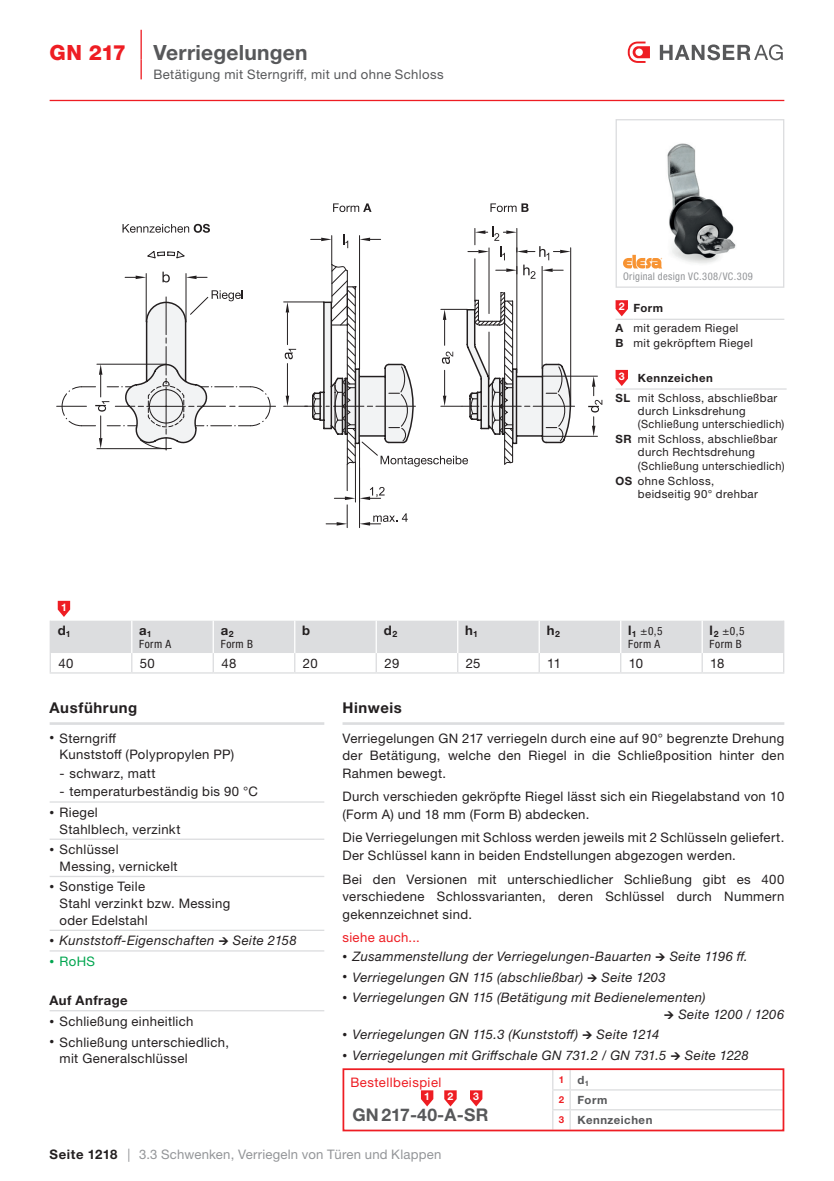
<style>
.page{position:relative;width:834px;height:1181px;background:#fff}
.page>*{position:absolute;margin:0;border:0;box-sizing:border-box;transform-origin:0 0}
.t1{font:700 21px "Helvetica Neue LTW1 G";letter-spacing:.01em;color:#57585a}
.t2{font:800 21px "Helvetica Neue LT Pro";color:#ee1d23}
.t3{font:700 17.5px "Helvetica Neue LTW1 G";letter-spacing:.015em;color:#57585a}
.t4{font:700 14.88px "Helvetica Neue LTW1 G";letter-spacing:.04em;color:#231f20}
.t5{font:13.12px/17.5px "Helvetica Neue LTW1 G";letter-spacing:.025em;color:#231f20}
.t6{font:italic 13.12px "Helvetica Neue LTW1 G";letter-spacing:.03em;color:#231f20}
.t7{font:13.12px "Helvetica Neue LT Pro";letter-spacing:.015em;color:#939598}
.t8{font:13.12px "Helvetica Neue LTW1 G";letter-spacing:.025em;color:#57585a}
.t9{font:13.12px "Helvetica Neue LTW1 G";letter-spacing:.035em;color:#ee1d23}
.t10{font:700 13.12px "Helvetica Neue LTW1 G";letter-spacing:.035em;color:#231f20}
.t11{font:13.12px "Helvetica Neue LTW1 G";color:#00a54f}
.t12{font:11.38px/13.1px "Helvetica Neue LTW1 G";letter-spacing:.035em;color:#231f20}
.t13{font:condensed 11.38px/13.1px "Helvetica Neue LT Pro";letter-spacing:.04em;color:#231f20}
.t14{font:700 11.38px/19.8px "Helvetica Neue LTW1 G";letter-spacing:.045em;color:#57585a}
.t15{font:condensed 10.5px "Helvetica Neue LT Pro";letter-spacing:.035em;color:#939598}
.t16{font:700 10.5px "Helvetica Neue LTW1 G";color:#fff}
.t17{font:700 9.62px "Helvetica Neue LTW1 G";color:#ee1d23}
.s1{font-weight:700}
.s2{font-family:"Helvetica Neue LTW1 G";font-weight:700;font-stretch:normal;font-size:13.12px}
.s3{font-size:9.62px}
.s4{font-family:"Helvetica Neue LT Pro"}
.s5{font-size:11.38px;color:#57585a}
.s6{font-size:9.62px;color:#ee1d23}
.s7{font-family:"Helvetica Neue LTW1 G";font-weight:700;color:#231f20}
.s8{font-family:"Helvetica Neue LTW1 G"}
</style>
<div class="page">
<hr style="left:50px;top:100px;width:734px;height:1px;background:#ee1d23">
<svg style="left:627px;top:42px;width:22px;height:21px"></svg>
<svg style="left:659px;top:44px;width:123px;height:16px"></svg>
<hr style="left:146px;top:273px;width:1px;height:49px;background:#231f20">
<hr style="left:186px;top:273px;width:1px;height:49px;background:#231f20">
<svg style="left:162px;top:272px;width:8px;height:10px"></svg>
<svg style="left:125px;top:276px;width:21px;height:3px"></svg>
<svg style="left:186px;top:276px;width:21px;height:3px"></svg>
<hr style="left:542px;top:376px;width:55px;height:1px;background:#231f20">
<hr style="left:542px;top:436px;width:55px;height:1px;background:#231f20">
<svg style="left:588px;top:376px;width:14px;height:60px"></svg>
<svg style="left:122px;top:224px;width:88px;height:9px"></svg>
<svg style="left:61px;top:290px;width:210px;height:159px"></svg>
<svg style="left:490px;top:203px;width:38px;height:9px"></svg>
<svg style="left:333px;top:203px;width:38px;height:9px"></svg>
<svg style="left:283px;top:227px;width:290px;height:300px"></svg>
<svg style="left:50px;top:601px;width:734px;height:72px"></svg>
<hr style="left:342px;top:722px;width:442px;height:3px;background:#dcdddf">
<hr style="left:140px;top:30px;width:2px;height:30px;background:#ee1d23">
<svg style="left:140px;top:60px;width:2px;height:19px"></svg>
<hr style="left:570px;top:1089px;width:212px;height:1px;background:#dcdddf">
<svg style="left:552px;top:1071px;width:18px;height:57px"></svg>
<hr style="left:570px;top:1109px;width:212px;height:1px;background:#dcdddf">
<div style="left:342px;top:1068px;width:442px;height:63px;border:2px solid #ee1d23"></div>
<svg style="left:421px;top:1090px;width:12px;height:16px"></svg>
<svg style="left:444px;top:1090px;width:12px;height:16px"></svg>
<svg style="left:470px;top:1090px;width:12px;height:16px"></svg>
<hr style="left:633px;top:319px;width:151px;height:1px;background:#dcdddf">
<svg style="left:615px;top:300px;width:18px;height:20px"></svg>
<hr style="left:615px;top:388px;width:23px;height:2px;background:#dcdddf">
<hr style="left:638px;top:388px;width:148px;height:2px;background:#dcdddf">
<svg style="left:615px;top:370px;width:13px;height:16px"></svg>
<hr style="left:50px;top:801px;width:274px;height:1px;background:#dcdddf">
<hr style="left:50px;top:838px;width:274px;height:2px;background:#dcdddf">
<hr style="left:50px;top:876px;width:274px;height:1px;background:#dcdddf">
<hr style="left:50px;top:929px;width:274px;height:2px;background:#dcdddf">
<hr style="left:50px;top:950px;width:274px;height:1px;background:#dcdddf">
<hr style="left:50px;top:722px;width:274px;height:3px;background:#dcdddf">
<hr style="left:50px;top:1010px;width:274px;height:1px;background:#dcdddf">
<img style="left:626px;top:143px;width:110px;height:126px">
<div style="left:615px;top:119px;width:169px;height:169px;border:1px solid #dcdddf"></div>
<svg style="left:623px;top:255px;width:39px;height:13px"></svg>
<h1 class="t2" style="left:50px;top:40px;width:78px">GN 217</h1>
<h1 class="t1" style="left:153px;top:39px;width:156px">Verriegelungen</h1>
<p class="t8" style="left:153px;top:67px;width:291px">Betätigung mit Sterngriff, mit und ohne Schloss</p>
<p class="t15" style="left:623px;top:270px;width:131px">Original design VC.308/VC.309</p>
<p class="t12" style="left:615px;top:298px;width:124px;line-height:19.4px"><sup>2</sup> <span class="s1">Form<br>A</span> mit geradem Riegel</p>
<p class="t12" style="left:615px;top:337px;width:139px"><span class="s1">B</span> mit gekröpftem Riegel</p>
<p class="t12" style="left:615px;top:368px;width:163px;line-height:19.4px"><sup>3</sup> <span class="s1">Kennzeichen<br>SL</span> mit Schloss, abschließbar</p>
<p class="t12" style="left:638px;top:404px;width:148px">durch Linksdrehung (Schließung unterschiedlich)</p>
<p class="t12" style="left:638px;top:433px;width:148px;text-indent:-22px"><span class="s1">SR</span> mit Schloss, abschließbar durch Rechtsdrehung (Schließung unterschiedlich)</p>
<p class="t12" style="left:638px;top:474px;width:121px;text-indent:-22px"><span class="s1">OS</span> ohne Schloss, beidseitig 90° drehbar</p>
<p class="t16" style="left:61px;top:600px;width:7px">1</p>
<p class="t10" style="left:58px;top:622px;width:15px">d<sub>1</sub></p>
<p class="t10" style="left:139px;top:622px;width:14px">a<sub>1</sub></p>
<p class="t13" style="left:139px;top:637px;width:33px">Form A</p>
<p class="t10" style="left:221px;top:622px;width:14px">a<sub>2</sub></p>
<p class="t13" style="left:221px;top:637px;width:34px">Form B</p>
<p class="t10" style="left:302px;top:622px;width:10px">b</p>
<p class="t10" style="left:383px;top:622px;width:15px">d<sub>2</sub></p>
<p class="t10" style="left:465px;top:622px;width:14px">h<sub>1</sub></p>
<p class="t10" style="left:546px;top:622px;width:15px">h<sub>2</sub></p>
<p class="t13" style="left:628px;top:624px;width:36px"><span class="s2">l</span><sub>1</sub> ±0,5<br>Form A</p>
<p class="t13" style="left:709px;top:624px;width:36px"><span class="s2">l</span><sub>2</sub> ±0,5<br>Form B</p>
<p class="t5" style="left:58px;top:654px;width:17px">40</p>
<p class="t5" style="left:140px;top:654px;width:17px">50</p>
<p class="t5" style="left:221px;top:654px;width:17px">48</p>
<p class="t5" style="left:303px;top:654px;width:16px">20</p>
<p class="t5" style="left:384px;top:654px;width:16px">29</p>
<p class="t5" style="left:465px;top:654px;width:16px">25</p>
<p class="t5" style="left:547px;top:654px;width:15px">11</p>
<p class="t5" style="left:628px;top:654px;width:16px">10</p>
<p class="t5" style="left:710px;top:654px;width:16px">18</p>
<p class="t4" style="left:50px;top:699px;width:89px">Ausführung</p>
<p class="t5" style="left:60px;top:729px;width:176px;line-height:16.6px;text-indent:-10px"><span class="s3">•</span> Sterngriff<br>Kunststoff (Polypropylen PP)</p>
<p class="t5" style="left:60px;top:764px;width:97px"><span class="s4">-</span> schwarz, matt</p>
<p class="t5" style="left:60px;top:783px;width:200px"><span class="s4">-</span> temperaturbeständig bis 90 °C</p>
<p class="t5" style="left:60px;top:804px;width:122px;line-height:16.6px;text-indent:-10px"><span class="s3">•</span> Riegel<br>Stahlblech, verzinkt</p>
<p class="t5" style="left:60px;top:841px;width:120px;line-height:16.6px;text-indent:-10px"><span class="s3">•</span> Schlüssel<br>Messing, vernickelt</p>
<p class="t5" style="left:60px;top:878px;width:172px;line-height:16.6px;text-indent:-10px"><span class="s3">•</span> Sonstige Teile<br>Stahl verzinkt bzw. Messing oder Edelstahl</p>
<p class="t6" style="left:50px;top:932px;width:248px"><span class="s3">•</span> Kunststoff-Eigenschaften → Seite 2158</p>
<p class="t11" style="left:50px;top:953px;width:47px"><span class="s3">•</span> RoHS</p>
<p class="t10" style="left:50px;top:992px;width:80px">Auf Anfrage</p>
<p class="t5" style="left:50px;top:1012px;width:145px"><span class="s3">•</span> Schließung einheitlich</p>
<p class="t5" style="left:60px;top:1033px;width:171px;line-height:16.6px;text-indent:-10px"><span class="s3">•</span> Schließung unterschiedlich, mit Generalschlüssel</p>
<p class="t4" style="left:342px;top:699px;width:61px">Hinweis</p>
<p class="t5" style="left:342px;top:729px;width:443px;text-align:justify">Verriegelungen GN 217 verriegeln durch eine auf 90° begrenzte Drehung der Betätigung, welche den Riegel in die Schließposition hinter den Rahmen bewegt.</p>
<p class="t5" style="left:342px;top:787px;width:443px">Durch verschieden gekröpfte Riegel lässt sich ein Riegelabstand von 10 (Form A) und 18 mm (Form B) abdecken.</p>
<p class="t5" style="left:342px;top:829px;width:443px">Die Verriegelungen mit Schloss werden jeweils mit 2 Schlüsseln geliefert.<br>Der Schlüssel kann in beiden Endstellungen abgezogen werden.</p>
<p class="t5" style="left:342px;top:870px;width:443px;text-align:justify">Bei den Versionen mit unterschiedlicher Schließung gibt es 400 verschiedene Schlossvarianten, deren Schlüssel durch Nummern gekennzeichnet sind.</p>
<p class="t9" style="left:342px;top:929px;width:79px">siehe auch...</p>
<p class="t6" style="left:342px;top:948px;width:407px"><span class="s3">•</span> Zusammenstellung der Verriegelungen-Bauarten → Seite 1196 ff.</p>
<p class="t6" style="left:342px;top:969px;width:325px"><span class="s3">•</span> Verriegelungen GN 115 (abschließbar) → Seite 1203</p>
<p class="t6" style="left:342px;top:989px;width:364px"><span class="s3">•</span> Verriegelungen GN 115 (Betätigung mit Bedienelementen)</p>
<p class="t6" style="left:663px;top:1006px;width:122px">→ Seite 1200 / 1206</p>
<p class="t6" style="left:342px;top:1026px;width:318px"><span class="s3">•</span> Verriegelungen GN 115.3 (Kunststoff) → Seite 1214</p>
<p class="t6" style="left:342px;top:1047px;width:408px"><span class="s3">•</span> Verriegelungen mit Griffschale GN 731.2 / GN 731.5 → Seite 1228</p>
<p class="t9" style="left:350px;top:1074px;width:92px">Bestellbeispiel</p>
<p class="t16" style="left:424px;top:1090px;width:7px">1</p>
<p class="t16" style="left:447px;top:1090px;width:7px">2</p>
<p class="t16" style="left:473px;top:1090px;width:7px">3</p>
<h2 class="t3" style="left:352px;top:1104px;width:137px">GN 217-40-A-SR</h2>
<p class="t17" style="left:558px;top:1073px;width:32px">1 <span class="s5">d</span><sub>1</sub></p>
<p class="t14" style="left:558px;top:1090px;width:95px"><span class="s6">2</span> Form<br><span class="s6">3</span> Kennzeichen</p>
<p class="t7" style="left:50px;top:1147px;width:393px"><span class="s7">Seite 1218</span> <span class="s8">|</span> 3.3 Schwenken, Verriegeln von Türen und Klappen</p>
</div>
